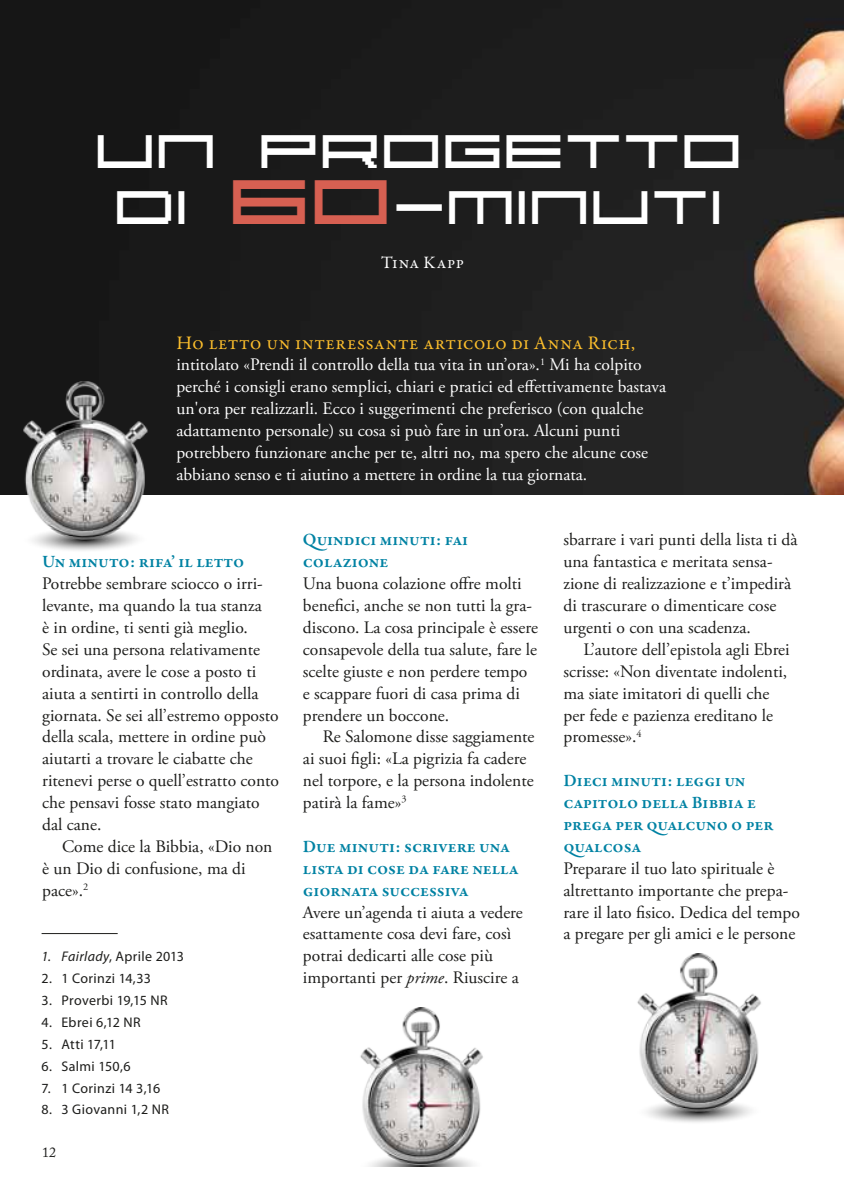
<style>
.page{position:relative;width:844px;height:1191px;background:#fff}
.page>*{position:absolute;margin:0;border:0;box-sizing:border-box;transform-origin:0 0}
.t1{font:26.25px/56px "Abstract";letter-spacing:-.04em;color:#fff;scale:.86 1}
.t2{font:19.25px "Garamond Premr Pro";letter-spacing:.02em;color:#fcbe2c}
.t3{font:17.5px/21.9px "Adobe Garamond Pro";color:#1d1d1b}
.t4{font:17.5px/21.9px "Adobe Garamond Pro";color:#fff}
.t5{font:600 17.5px/21.9px "Garamond Premr Pro";letter-spacing:-.005em;color:#0082a3}
.t6{font:17.5px "Garamond Premr Pro";letter-spacing:.035em;color:#fff}
.t7{font:14px "Myriad Pro";letter-spacing:.025em;color:#1d1d1b}
.t8{font:14px "Adobe Caslon Pro";color:#1d1d1b}
.s1{font-size:35px;color:#d76052}
.s2{font-style:italic}
</style>
<div class="page">
<img style="left:0;top:0;width:843px;height:495px">
<img style="left:14px;top:381px;width:145px;height:170px">
<img style="left:360px;top:1007px;width:123px;height:159px">
<img style="left:637px;top:953px;width:124px;height:170px">
<hr style="left:42px;top:933px;width:76px;height:1px;background:#1d1d1b">
<h1 class="t1" style="left:98px;top:131px;width:145px">UN</h1>
<h1 class="t1" style="left:118px;top:131px;width:733px;text-indent:144px">PROGETTO<br>DI <span class="s1">60</span>-MinutI</h1>
<p class="t6" style="left:381px;top:252px;width:84px">Tina Kapp</p>
<p class="t2" style="left:176px;top:331px;width:460px">Ho letto un interessante articolo di Anna Rich,</p>
<p class="t4" style="left:176px;top:354px;width:491px">intitolato «Prendi il controllo della tua vita in un’ora».<sup>1</sup> Mi ha colpito perché i consigli erano semplici, chiari e pratici ed effettivamente bastava un'ora per realizzarli. Ecco i suggerimenti che preferisco (con qualche adattamento personale) su cosa si può fare in un’ora. Alcuni punti potrebbero funzionare anche per te, altri no, ma spero che alcune cose abbiano senso e ti aiutino a mettere in ordine la tua giornata.</p>
<p class="t5" style="left:42px;top:551px;width:203px">Un minuto: rifa’ il letto</p>
<p class="t3" style="left:42px;top:573px;width:238px">Potrebbe sembrare sciocco o irri&shy;levante, ma quando la tua stanza<br>è in ordine, ti senti già meglio.<br>Se sei una persona relativamente ordinata, avere le cose a posto ti aiuta a sentirti in controllo della giornata. Se sei all’estremo opposto della scala, mettere in ordine può aiutarti a trovare le ciabatte che ritenevi perse o quell’estratto conto che pensavi fosse stato mangiato dal cane.</p>
<p class="t3" style="left:42px;top:836px;width:232px;text-indent:20px">Come dice la Bibbia, «Dio non è un Dio di confusione, ma di pace».<sup>2</sup></p>
<p class="t7" style="left:42px;top:948px;width:144px"><span class="s2">1. Fairlady</span>, Aprile 2013</p>
<p class="t7" style="left:42px;top:969px;width:111px">2. 1 Corinzi 14,33</p>
<p class="t7" style="left:42px;top:991px;width:127px">3. Proverbi 19,15 NR</p>
<p class="t7" style="left:42px;top:1013px;width:101px">4. Ebrei 6,12 NR</p>
<p class="t7" style="left:42px;top:1035px;width:76px">5. Atti 17,11</p>
<p class="t7" style="left:42px;top:1057px;width:90px">6. Salmi 150,6</p>
<p class="t7" style="left:42px;top:1079px;width:120px">7. 1 Corinzi 14 3,16</p>
<p class="t7" style="left:42px;top:1101px;width:129px">8. 3 Giovanni 1,2 NR</p>
<p class="t8" style="left:42px;top:1144px;width:15px">12</p>
<p class="t5" style="left:303px;top:529px;width:166px">Quindici minuti: fai colazione</p>
<p class="t3" style="left:303px;top:573px;width:236px">Una buona colazione offre molti benefici, anche se non tutti la gra&shy;discono. La cosa principale è essere consapevole della tua salute, fare le scelte giuste e non perdere tempo e scappare fuori di casa prima di prendere un boccone.</p>
<p class="t3" style="left:303px;top:726px;width:233px;text-indent:20px">Re Salomone disse saggiamente ai suoi figli: «La pigrizia fa cadere nel torpore, e la persona indolente patirà la fame»<sup>3</sup></p>
<p class="t5" style="left:303px;top:835px;width:217px">Due minuti: scrivere una lista di cose da fare nella giornata successiva</p>
<p class="t3" style="left:303px;top:901px;width:221px">Avere un’agenda ti aiuta a vedere esattamente cosa devi fare, così potrai dedicarti alle cose più importanti per <span class="s2">prime</span>. Riuscire a</p>
<p class="t3" style="left:563px;top:529px;width:235px">sbarrare i vari punti della lista ti dà una fantastica e meritata sensa&shy;zione di realizzazione e t’impedirà di trascurare o dimenticare cose urgenti o con una scadenza.</p>
<p class="t3" style="left:563px;top:639px;width:228px;text-indent:20px">L’autore dell’epistola agli Ebrei scrisse: «Non diventate indolenti, ma siate imitatori di quelli che per fede e pazienza ereditano le promesse».<sup>4</sup></p>
<p class="t5" style="left:563px;top:770px;width:211px">Dieci minuti: leggi un capitolo della Bibbia e prega per qualcuno o per qualcosa</p>
<p class="t3" style="left:563px;top:858px;width:238px">Preparare il tuo lato spirituale è altrettanto importante che prepa&shy;rare il lato fisico. Dedica del tempo a pregare per gli amici e le persone</p>
</div>
